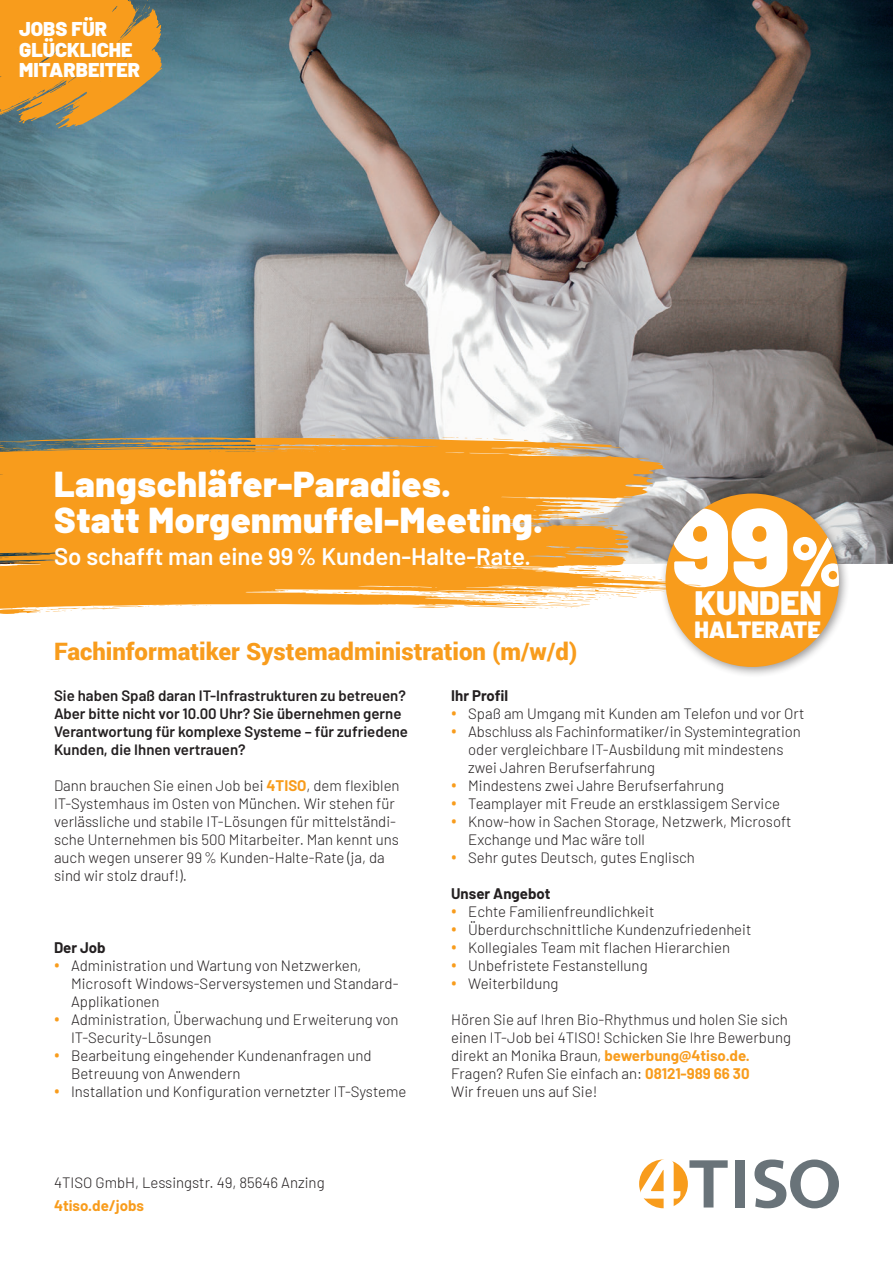
<style>
.page{position:relative;width:893px;height:1263px;background:#fff}
.page>*{position:absolute;margin:0;border:0;box-sizing:border-box;transform-origin:0 0}
.t1{font:900 110.55px "Barlow";color:#fff}
.t2{font:900 36px/36px "Barlow";letter-spacing:.02em;color:#fff}
.t3{font:900 33.75px "Barlow";color:#fff}
.t4{font:900 24px "Roboto";color:#f89c1c}
.t5{font:600 24px "Barlow";color:#fff}
.t6{font:900 23.4px "Barlow";color:#fff}
.t7{font:900 19.95px/20.2px "Barlow";color:#fff}
.t8{font:300 15px/18px "Barlow";color:#231f20}
.t9{font:600 15px/18px "Barlow";color:#231f20}
.t10{font:700 15px "Barlow";color:#231f20}
.t11{font:700 15px "Barlow";color:#f89c1c}
.s1{font-size:69.9px}
.s2{font-weight:700;color:#f89c1c}
.s3{font-family:"Roboto";font-weight:900;color:#f89c1c}
</style>
<div class="page">
<img style="left:0;top:0;width:893px;height:563px">
<svg style="left:689px;top:1160px;width:39px;height:47px"></svg>
<div style="left:735px;top:1160px;width:10px;height:47px;background:#697379"></div>
<div style="left:639px;top:1159px;width:49px;height:49px;background:#f89c1c;border-radius:50%"></div>
<div style="left:790px;top:1159px;width:49px;height:49px;background:#697379;border-radius:50%"></div>
<div style="left:801px;top:1167px;width:27px;height:34px;background:#fff;border-radius:50%"></div>
<svg style="left:639px;top:1159px;width:42px;height:50px"></svg>
<svg style="left:754px;top:1159px;width:32px;height:49px"></svg>
<div style="left:660px;top:488px;width:191px;height:191px;background:#231f20;opacity:.45"></div>
<div style="left:665px;top:493px;width:174px;height:174px;background:#f89c1c;border-radius:50%"></div>
<svg style="left:0;top:0;width:162px;height:128px;background:#d59534"></svg>
<svg style="left:0;top:435px;width:702px;height:180px;background:#eda643"></svg>
<h3 class="t7" style="left:19px;top:18px;width:122px">JOBS FÜR<br>GLÜCKLICHE<br>MITARBEITER</h3>
<h2 class="t2" style="left:54px;top:463px;width:490px">Langschläfer-Paradies.<br>Statt Morgenmuffel-Meeting.</h2>
<h3 class="t5" style="left:54px;top:538px;width:479px">So schafft man eine 99% Kunden-Halte-Rate.</h3>
<h3 class="t4" style="left:54px;top:634px;width:525px">Fachinformatiker Systemadministration (m/w/d)</h3>
<h1 class="t1" style="left:672px;top:463px;width:177px">99<span class="s1">%</span></h1>
<h3 class="t3" style="left:695px;top:578px;width:129px">KUNDEN</h3>
<h3 class="t6" style="left:695px;top:612px;width:128px">HALTERATE</h3>
<p class="t9" style="left:54px;top:686px;width:356px">Sie haben Spaß daran IT-Infrastrukturen zu betreuen?<br>Aber bitte nicht vor 10.00 Uhr? Sie übernehmen gerne Verantwortung für komplexe Systeme – für zufriedene Kunden, die Ihnen vertrauen?</p>
<p class="t8" style="left:54px;top:776px;width:347px">Dann brauchen Sie einen Job bei <span class="s2">4TISO</span>, dem flexiblen IT-Systemhaus im Osten von München. Wir stehen für verlässliche und stabile IT-Lösungen für mittelständi&shy;sche Unternehmen bis 500 Mitarbeiter. Man kennt uns auch wegen unserer 99% Kunden-Halte-Rate (ja, da sind wir stolz drauf!).</p>
<p class="t10" style="left:54px;top:937px;width:53px">Der Job</p>
<p class="t8" style="left:71px;top:956px;width:329px;text-indent:-17px"><span class="s3">•</span> Administration und Wartung von Netzwerken,<br>Microsoft Windows-Serversystemen und Standard-<br>Applikationen</p>
<p class="t8" style="left:71px;top:1010px;width:329px;text-indent:-17px"><span class="s3">•</span> Administration, Überwachung und Erweiterung von<br>IT-Security-Lösungen</p>
<p class="t8" style="left:71px;top:1046px;width:302px;text-indent:-17px"><span class="s3">•</span> Bearbeitung eingehender Kundenanfragen und<br>Betreuung von Anwendern</p>
<p class="t8" style="left:54px;top:1082px;width:354px"><span class="s3">•</span> Installation und Konfiguration vernetzter IT-Systeme</p>
<p class="t8" style="left:54px;top:1173px;width:272px">4TISO GmbH, Lessingstr. 49, 85646 Anzing</p>
<p class="t11" style="left:54px;top:1194px;width:92px">4tiso.de/jobs</p>
<p class="t10" style="left:451px;top:685px;width:59px">Ihr Profil</p>
<p class="t8" style="left:451px;top:704px;width:355px"><span class="s3">•</span> Spaß am Umgang mit Kunden am Telefon und vor Ort</p>
<p class="t8" style="left:468px;top:722px;width:334px;text-indent:-17px"><span class="s3">•</span> Abschluss als Fachinformatiker/in Systemintegration oder vergleichbare IT-Ausbildung mit mindestens zwei Jahren Berufserfahrung</p>
<p class="t8" style="left:451px;top:776px;width:274px"><span class="s3">•</span> Mindestens zwei Jahre Berufserfahrung</p>
<p class="t8" style="left:451px;top:794px;width:330px"><span class="s3">•</span> Teamplayer mit Freude an erstklassigem Service</p>
<p class="t8" style="left:468px;top:812px;width:325px;text-indent:-17px"><span class="s3">•</span> Know-how in Sachen Storage, Netzwerk, Microsoft<br>Exchange und Mac wäre toll</p>
<p class="t8" style="left:451px;top:848px;width:245px"><span class="s3">•</span> Sehr gutes Deutsch, gutes Englisch</p>
<p class="t10" style="left:451px;top:883px;width:101px">Unser Angebot</p>
<p class="t8" style="left:451px;top:902px;width:205px"><span class="s3">•</span> Echte Familienfreundlichkeit</p>
<p class="t8" style="left:451px;top:920px;width:302px"><span class="s3">•</span> Überdurchschnittliche Kundenzufriedenheit</p>
<p class="t8" style="left:451px;top:938px;width:281px"><span class="s3">•</span> Kollegiales Team mit flachen Hierarchien</p>
<p class="t8" style="left:451px;top:956px;width:198px"><span class="s3">•</span> Unbefristete Festanstellung</p>
<p class="t8" style="left:451px;top:974px;width:109px"><span class="s3">•</span> Weiterbildung</p>
<p class="t8" style="left:451px;top:1010px;width:341px">Hören Sie auf Ihren Bio-Rhythmus und holen Sie sich einen IT-Job bei 4TISO! Schicken Sie Ihre Bewerbung direkt an Monika Braun, <span class="s2">bewerbung@4tiso.de.<br></span>Fragen? Rufen Sie einfach an: <span class="s2">08121-989 66 30<br></span>Wir freuen uns auf Sie!</p>
</div>
